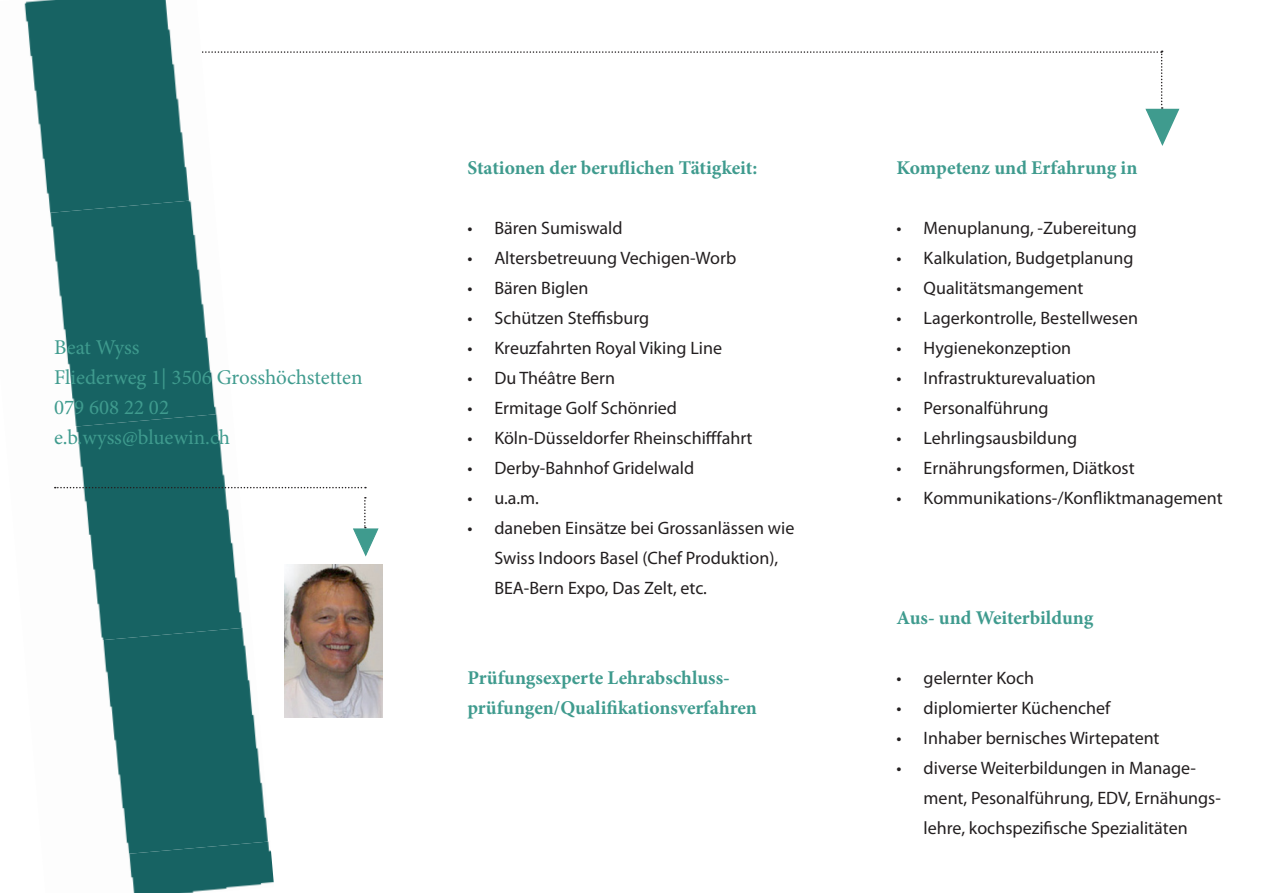
<style>
.page{position:relative;width:1263px;height:893px;background:#fff}
.page>*{position:absolute;margin:0;border:0;box-sizing:border-box;transform-origin:0 0}
.t1{font:21px "Minion Pro";color:#3f9b8e}
.t2{font:700 19.5px "Minion Pro";color:#3f9b8e}
.Einzug{font:18px/30px "Myriad Pro";color:#231f20}
</style>
<div class="page">
<svg style="left:214px;top:51px;width:966px;height:95px"></svg>
<img style="left:24px;top:0;width:189px;height:198px">
<img style="left:48px;top:198px;width:169px;height:215px">
<img style="left:54px;top:413px;width:197px;height:214px">
<img style="left:100px;top:627px;width:168px;height:214px">
<img style="left:126px;top:841px;width:148px;height:52px">
<img style="left:284px;top:564px;width:98px;height:153px">
<svg style="left:55px;top:487px;width:311px;height:1px"></svg>
<svg style="left:353px;top:497px;width:26px;height:60px"></svg>
<p class="t1" style="left:54px;top:333px;width:87px">Beat Wyss</p>
<p class="t1" style="left:54px;top:363px;width:310px">Fliederweg 1| 3506 Grosshöchstetten</p>
<p class="t1" style="left:54px;top:393px;width:117px">079 608 22 02</p>
<p class="t1" style="left:54px;top:423px;width:177px">e.b.wyss@bluewin.ch</p>
<p class="t2" style="left:467px;top:154px;width:291px">Stationen der beruflichen Tätigkeit:</p>
<p class="t2" style="left:897px;top:154px;width:242px">Kompetenz und Erfahrung in</p>
<p class="Einzug" style="left:467px;top:213px;width:157px">• Bären Sumiswald</p>
<p class="Einzug" style="left:467px;top:243px;width:270px">• Altersbetreuung Vechigen-Worb</p>
<p class="Einzug" style="left:467px;top:273px;width:123px">• Bären Biglen</p>
<p class="Einzug" style="left:467px;top:303px;width:183px">• Schützen Steffisburg</p>
<p class="Einzug" style="left:467px;top:333px;width:256px">• Kreuzfahrten Royal Viking Line</p>
<p class="Einzug" style="left:467px;top:363px;width:149px">• Du Théâtre Bern</p>
<p class="Einzug" style="left:467px;top:393px;width:211px">• Ermitage Golf Schönried</p>
<p class="Einzug" style="left:467px;top:423px;width:287px">• Köln-Düsseldorfer Rheinschifffahrt</p>
<p class="Einzug" style="left:467px;top:453px;width:228px">• Derby-Bahnhof Gridelwald</p>
<p class="Einzug" style="left:467px;top:483px;width:73px">• u.a.m.</p>
<p class="Einzug" style="left:494px;top:513px;width:301px;text-indent:-27px">• daneben Einsätze bei Grossanlässen wie<br>Swiss Indoors Basel (Chef Produktion),<br>BEA-Bern Expo, Das Zelt, etc.</p>
<p class="Einzug" style="left:897px;top:213px;width:242px">• Menuplanung, -Zubereitung</p>
<p class="Einzug" style="left:897px;top:243px;width:238px">• Kalkulation, Budgetplanung</p>
<p class="Einzug" style="left:897px;top:273px;width:188px">• Qualitätsmangement</p>
<p class="Einzug" style="left:897px;top:303px;width:243px">• Lagerkontrolle, Bestellwesen</p>
<p class="Einzug" style="left:897px;top:333px;width:176px">• Hygienekonzeption</p>
<p class="Einzug" style="left:897px;top:363px;width:201px">• Infrastrukturevaluation</p>
<p class="Einzug" style="left:897px;top:393px;width:153px">• Personalführung</p>
<p class="Einzug" style="left:897px;top:423px;width:182px">• Lehrlingsausbildung</p>
<p class="Einzug" style="left:897px;top:453px;width:240px">• Ernährungsformen, Diätkost</p>
<p class="Einzug" style="left:897px;top:483px;width:328px">• Kommunikations-/Konfliktmanagement</p>
<p class="t2" style="left:897px;top:604px;width:198px">Aus- und Weiterbildung</p>
<p class="t2" style="left:467px;top:664px;width:264px">Prüfungsexperte Lehrabschluss-</p>
<p class="t2" style="left:467px;top:694px;width:291px">prüfungen/Qualifikationsverfahren</p>
<p class="Einzug" style="left:897px;top:663px;width:139px">• gelernter Koch</p>
<p class="Einzug" style="left:897px;top:693px;width:215px">• diplomierter Küchenchef</p>
<p class="Einzug" style="left:897px;top:723px;width:264px">• Inhaber bernisches Wirtepatent</p>
<p class="Einzug" style="left:924px;top:753px;width:299px;text-indent:-27px">• diverse Weiterbildungen in Manage&shy;ment, Pesonalführung, EDV, Ernähungs&shy;lehre, kochspezifische Spezialitäten</p>
</div>
